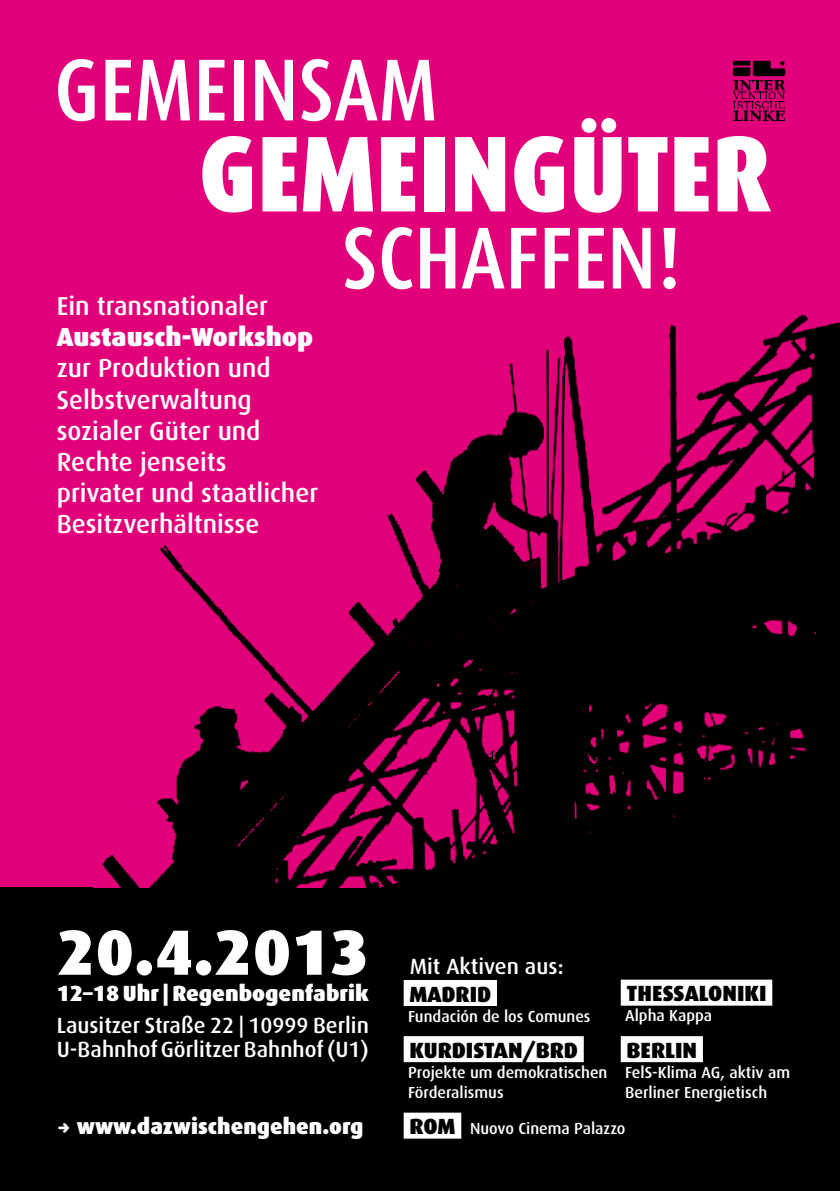
<style>
.page{position:relative;width:840px;height:1191px;background:#fff}
.page>*{position:absolute;margin:0;border:0;box-sizing:border-box;transform-origin:0 0}
.t1{font:900 108px "Dax Condensed";color:#fff}
.t2{font:500 88px "Dax Condensed";color:#fff}
.t3{font:900 64px "Dax";letter-spacing:.005em;color:#fff}
.t4{font:500 26px/31.2px "Dax";color:#fff}
.t5{font:900 26px "Dax";color:#fff}
.t6{font:500 22px/24px "Dax";color:#fff}
.t7{font:900 22px "Dax";color:#fff}
.t8{font:900 22px "Dax";color:#000}
.t9{font:500 16px/20px "Dax";color:#fff}
.s1{font-weight:900;font-size:22px;color:#000}
</style>
<div class="page">
<div style="left:0;top:0;width:839px;height:1191px;background:#e2007a"></div>
<div style="left:0;top:887px;width:839px;height:304px;background:#000"></div>
<img style="left:102px;top:314px;width:737px;height:573px">
<img style="left:732px;top:60px;width:53px;height:62px">
<div style="left:620px;top:979px;width:151px;height:26px;background:#fff"></div>
<div style="left:403px;top:1036px;width:180px;height:26px;background:#fff"></div>
<div style="left:403px;top:1112px;width:58px;height:26px;background:#fff"></div>
<div style="left:403px;top:980px;width:93px;height:26px;background:#fff"></div>
<div style="left:620px;top:1036px;width:82px;height:26px;background:#fff"></div>
<h2 class="t2" style="left:54px;top:42px;width:385px">GEMEINSAM</h2>
<h1 class="t1" style="left:198px;top:113px;width:573px">GEMEINGÜTER</h1>
<h3 class="t4" style="left:57px;top:290px;width:212px">Ein transnationaler</h3>
<h3 class="t5" style="left:57px;top:322px;width:258px">Austausch-Workshop</h3>
<h3 class="t4" style="left:57px;top:353px;width:263px">zur Produktion und<br>Selbstverwaltung sozialer Güter und<br>Rechte jenseits privater und staatlicher<br>Besitzverhältnisse</h3>
<h2 class="t2" style="left:342px;top:210px;width:340px">SCHAFFEN!</h2>
<h3 class="t3" style="left:57px;top:915px;width:313px">20.4.2013</h3>
<h3 class="t7" style="left:57px;top:981px;width:313px">12–18 Uhr | Regenbogenfabrik</h3>
<h3 class="t6" style="left:57px;top:1013px;width:313px">Lausitzer Straße 22 | 10999 Berlin<br>U-Bahnhof Görlitzer Bahnhof (U1)</h3>
<h3 class="t7" style="left:77px;top:1113px;width:288px">www.dazwischengehen.org</h3>
<h3 class="t6" style="left:409px;top:954px;width:155px">Mit Aktiven aus:</h3>
<h3 class="t8" style="left:409px;top:981px;width:83px">MADRID</h3>
<p class="t9" style="left:408px;top:1006px;width:184px">Fundación de los Comunes</p>
<h3 class="t8" style="left:626px;top:981px;width:141px">THESSALONIKI</h3>
<p class="t9" style="left:624px;top:1006px;width:89px">Alpha Kappa</p>
<h3 class="t8" style="left:409px;top:1037px;width:170px">KURDISTAN/BRD</h3>
<p class="t9" style="left:408px;top:1062px;width:201px">Projekte um demokratischen<br>Förderalismus</p>
<p class="t9" style="left:409px;top:1119px;width:217px"><span class="s1">ROM</span> Nuovo Cinema Palazzo</p>
<h3 class="t8" style="left:626px;top:1037px;width:72px">BERLIN</h3>
<p class="t9" style="left:624px;top:1062px;width:166px">FelS-Klima AG, aktiv am<br>Berliner Energietisch</p>
</div>
